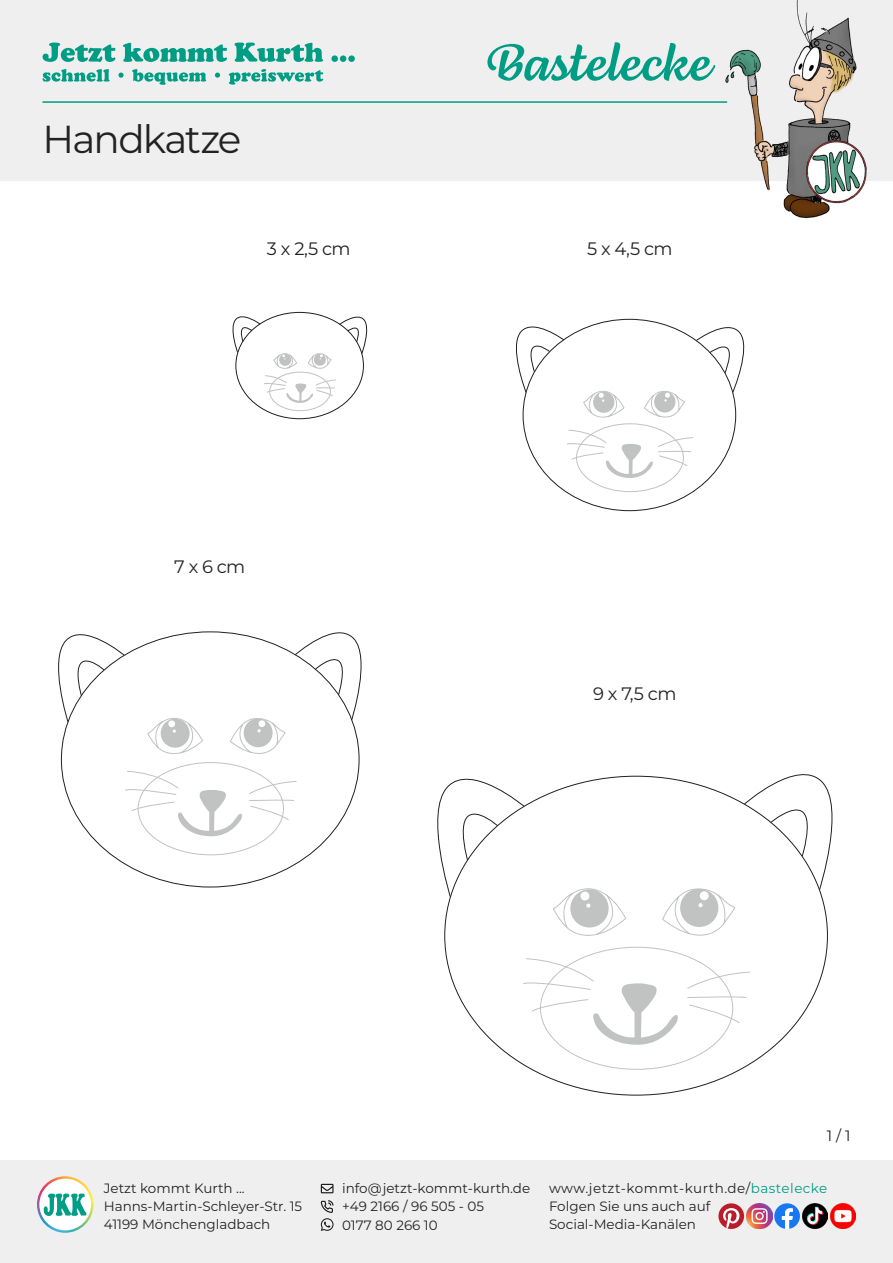
<style>
.page{position:relative;width:893px;height:1263px;background:#fff}
.page>*{position:absolute;margin:0;border:0;box-sizing:border-box;transform-origin:0 0}
.t1{font:52.5px "Lemongrass Script";color:#009d85}
.t2{font:39px "Montserrat";letter-spacing:-.05em;color:#222}
.Überschrift{font:18px "Montserrat";letter-spacing:-.04em;color:#222}
.t3{font:15px "Montserrat";color:#222}
.t4{font:13.5px/18px "Montserrat";color:#222}
.s1{color:#009d85}
</style>
<div class="page">
<div style="left:0;top:0;width:893px;height:181px;background:#efefef"></div>
<hr style="left:43px;top:101px;width:684px;height:2px;background:#009d85">
<svg style="left:43px;top:43px;width:312px;height:19px"></svg>
<svg style="left:43px;top:69px;width:280px;height:16px"></svg>
<img style="left:677px;top:0;width:190px;height:219px">
<div style="left:0;top:1161px;width:893px;height:102px;background:#efefef"></div>
<svg style="left:321px;top:1184px;width:13px;height:9px"></svg>
<svg style="left:321px;top:1200px;width:13px;height:31px"></svg>
<img style="left:37px;top:1176px;width:56px;height:57px;border-radius:28px">
<div style="left:39px;top:1179px;width:52px;height:51px;background:#fff;border-radius:50%"></div>
<svg style="left:44px;top:1193px;width:42px;height:23px"></svg>
<img style="left:746px;top:1203px;width:26px;height:26px">
<svg style="left:774px;top:1203px;width:26px;height:26px"></svg>
<svg style="left:718px;top:1203px;width:26px;height:26px"></svg>
<img style="left:802px;top:1203px;width:26px;height:26px">
<img style="left:830px;top:1203px;width:26px;height:26px">
<svg style="left:437px;top:774px;width:396px;height:124px"></svg>
<svg style="left:523px;top:958px;width:227px;height:87px"></svg>
<svg style="left:553px;top:879px;width:183px;height:71px"></svg>
<svg style="left:58px;top:631px;width:304px;height:205px"></svg>
<svg style="left:516px;top:318px;width:229px;height:160px"></svg>
<svg style="left:232px;top:311px;width:136px;height:92px"></svg>
<h2 class="t2" style="left:43px;top:112px;width:200px">Handkatze</h2>
<p class="Überschrift" style="left:267px;top:236px;width:85px">3 x 2,5 cm</p>
<p class="Überschrift" style="left:174px;top:555px;width:73px">7 x 6 cm</p>
<h1 class="t1" style="left:484px;top:31px;width:228px">Bastelecke</h1>
<p class="Überschrift" style="left:587px;top:236px;width:87px">5 x 4,5 cm</p>
<p class="Überschrift" style="left:593px;top:681px;width:85px">9 x 7,5 cm</p>
<p class="t3" style="left:827px;top:1126px;width:25px">1 / 1</p>
<p class="t4" style="left:104px;top:1179px;width:200px">Jetzt kommt Kurth ...<br>Hanns-Martin-Schleyer-Str. 15<br>41199 Mönchengladbach</p>
<p class="t4" style="left:549px;top:1178px;width:280px">www.jetzt-kommt-kurth.de/<span class="s1">bastelecke<br></span>Folgen Sie uns auch auf<br>Social-Media-Kanälen</p>
<p class="t4" style="left:342px;top:1179px;width:190px">info@jetzt-kommt-kurth.de +49 2166 / 96 505 - 05<br>0177 80 266 10</p>
</div>
